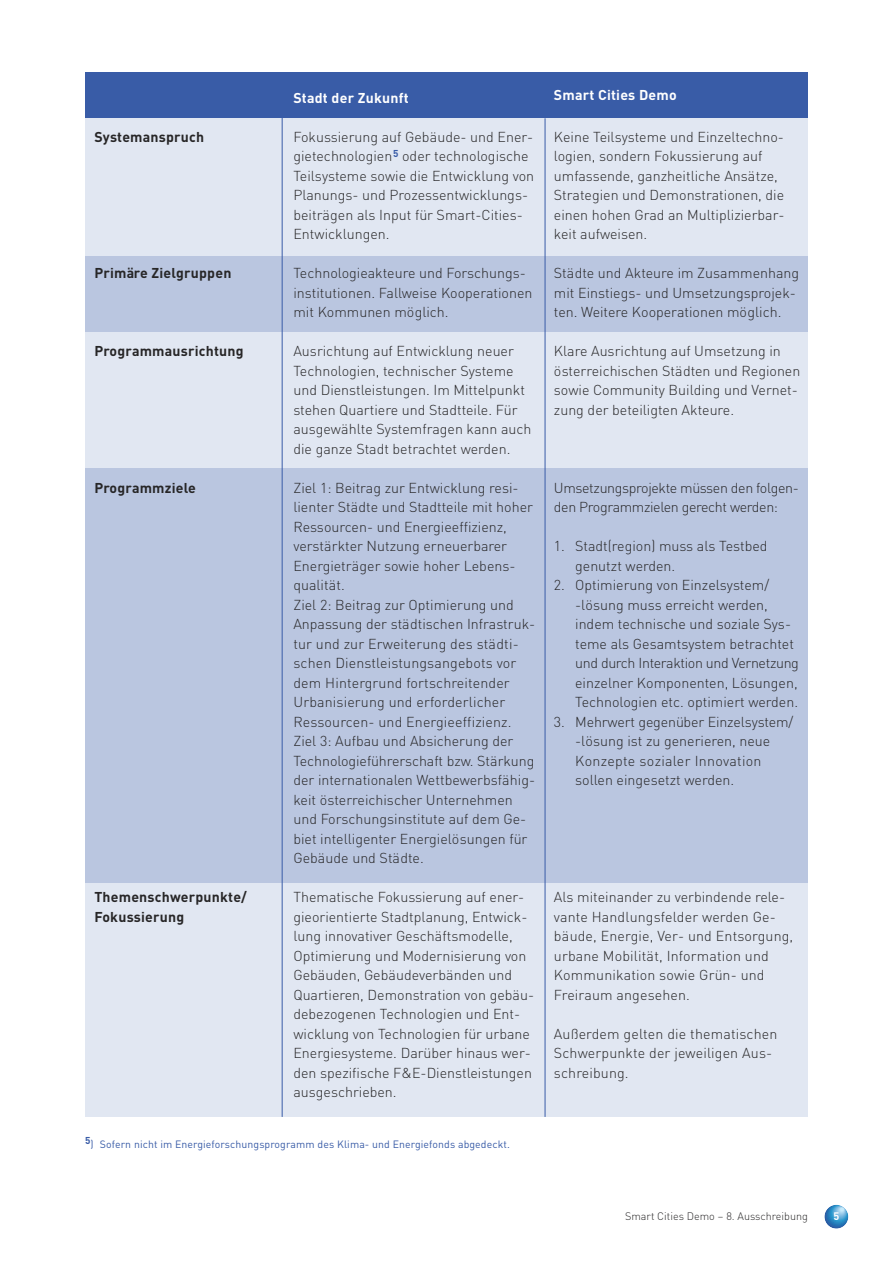
<style>
.page{position:relative;width:893px;height:1263px;background:#fff}
.page>*{position:absolute;margin:0;border:0;box-sizing:border-box;transform-origin:0 0}
.t1{font:300 14.25px/19.5px "DIN";color:#272627}
.t2{font:300 14.25px/19.5px "DIN";letter-spacing:-.025em;color:#272627}
.t3{font:700 14.1px/19.5px "DIN";letter-spacing:.015em;color:#272627}
.t4{font:700 14.1px "DIN";letter-spacing:.015em;color:#fff}
.t5{font:300 10.8px "DIN";color:#272627}
.t6{font:700 10.8px "DIN";color:#fff}
.t7{font:10.5px "DIN";letter-spacing:.01em;color:#395ca7}
</style>
<div class="page">
<svg style="left:824px;top:1205px;width:24px;height:24px"></svg>
<div style="left:85px;top:81px;width:723px;height:1036px;background:#e1e7f2"></div>
<div style="left:85px;top:256px;width:723px;height:75px;background:#bac6e0"></div>
<div style="left:85px;top:468px;width:723px;height:415px;background:#bac6e0"></div>
<div style="left:85px;top:72px;width:723px;height:46px;background:#395ca7"></div>
<hr style="left:282px;top:118px;width:1px;height:999px;background:#395ca7">
<hr style="left:545px;top:118px;width:1px;height:999px;background:#395ca7">
<p class="t3" style="left:94px;top:127px;width:111px">Systemanspruch</p>
<p class="t3" style="left:94px;top:264px;width:139px">Primäre Zielgruppen</p>
<p class="t3" style="left:94px;top:342px;width:151px">Programmausrichtung</p>
<p class="t3" style="left:94px;top:478px;width:103px">Programmziele</p>
<p class="t3" style="left:94px;top:888px;width:154px">Themenschwerpunkte/<br>Fokussierung</p>
<p class="t4" style="left:293px;top:90px;width:117px">Stadt der Zukunft</p>
<p class="t1" style="left:293px;top:127px;width:242px">Fokussierung auf Gebäude- und Ener&shy;gietechnologien<sup>5</sup> oder technologische Teilsysteme sowie die Entwicklung von Planungs- und Prozessentwicklungs&shy;beiträgen als Input für Smart-Cities-Entwicklungen.</p>
<p class="t1" style="left:293px;top:264px;width:241px">Technologieakteure und Forschungs&shy;institutionen. Fallweise Kooperationen mit Kommunen möglich.</p>
<p class="t1" style="left:293px;top:342px;width:240px">Ausrichtung auf Entwicklung neuer Technologien, technischer Systeme und Dienstleistungen. Im Mittelpunkt stehen Quartiere und Stadtteile. Für ausgewählte Systemfragen kann auch die ganze Stadt betrachtet werden.</p>
<p class="t1" style="left:293px;top:478px;width:243px">Ziel 1: Beitrag zur Entwicklung resi&shy;lienter Städte und Stadtteile mit hoher Ressourcen- und Energieeffizienz, verstärkter Nutzung erneuerbarer Energieträger sowie hoher Lebens&shy;qualität.<br>Ziel 2: Beitrag zur Optimierung und Anpassung der städtischen Infrastruk&shy;tur und zur Erweiterung des städti&shy;schen Dienstleistungsangebots vor dem Hintergrund fortschreitender Urbanisierung und erforderlicher Ressourcen- und Energieeffizienz.<br>Ziel 3: Aufbau und Absicherung der Technologieführerschaft bzw. Stärkung der internationalen Wettbewerbsfähig&shy;keit österreichischer Unternehmen und Forschungsinstitute auf dem Ge&shy;biet intelligenter Energielösungen für Gebäude und Städte.</p>
<p class="t1" style="left:293px;top:888px;width:242px">Thematische Fokussierung auf ener&shy;gieorientierte Stadtplanung, Entwick&shy;lung innovativer Geschäftsmodelle, Optimierung und Modernisierung von Gebäuden, Gebäudeverbänden und Quartieren, Demonstration von gebäu&shy;debezogenen Technologien und Ent&shy;wicklung von Technologien für urbane Energiesysteme. Darüber hinaus wer&shy;den spezifische F&amp;E-Dienstleistungen ausgeschrieben.</p>
<p class="t7" style="left:85px;top:1138px;width:426px"><sup>5</sup>) Sofern nicht im Energieforschungsprogramm des Klima- und Energiefonds abgedeckt.</p>
<p class="t4" style="left:554px;top:87px;width:124px">Smart Cities Demo</p>
<p class="t1" style="left:554px;top:127px;width:232px">Keine Teilsysteme und Einzeltechno&shy;logien, sondern Fokussierung auf umfassende, ganzheitliche Ansätze, Strategien und Demonstrationen, die einen hohen Grad an Multiplizierbar&shy;keit aufweisen.</p>
<p class="t1" style="left:554px;top:264px;width:247px">Städte und Akteure im Zusammenhang mit Einstiegs- und Umsetzungsprojek&shy;ten. Weitere Kooperationen möglich.</p>
<p class="t1" style="left:554px;top:342px;width:248px">Klare Ausrichtung auf Umsetzung in österreichischen Städten und Regionen sowie Community Building und Vernet&shy;zung der beteiligten Akteure.</p>
<p class="t2" style="left:554px;top:478px;width:246px">Umsetzungsprojekte müssen den folgen&shy;den Programmzielen gerecht werden:</p>
<p class="t1" style="left:575px;top:537px;width:194px;text-indent:-21px">1. Stadt(region) muss als Testbed genutzt werden.</p>
<p class="t1" style="left:575px;top:576px;width:225px;text-indent:-21px">2. Optimierung von Einzelsystem/ -lösung muss erreicht werden, indem technische und soziale Sys&shy;teme als Gesamtsystem betrachtet und durch Interaktion und Vernetzung einzelner Komponenten, Lösungen, Technologien etc. optimiert werden.</p>
<p class="t1" style="left:575px;top:712px;width:220px;text-indent:-21px">3. Mehrwert gegenüber Einzelsystem/ -lösung ist zu generieren, neue<br>Konzepte sozialer Innovation sollen eingesetzt werden.</p>
<p class="t1" style="left:554px;top:888px;width:241px">Als miteinander zu verbindende rele&shy;vante Handlungsfelder werden Ge&shy;bäude, Energie, Ver- und Entsorgung, urbane Mobilität, Information und<br>Kommunikation sowie Grün- und<br>Freiraum angesehen.</p>
<p class="t1" style="left:554px;top:1024px;width:225px">Außerdem gelten die thematischen<br>Schwerpunkte der jeweiligen Aus&shy;schreibung.</p>
<p class="t5" style="left:625px;top:1210px;width:184px">Smart Cities Demo – 8. Ausschreibung</p>
<p class="t6" style="left:833px;top:1210px;width:7px">5</p>
</div>
